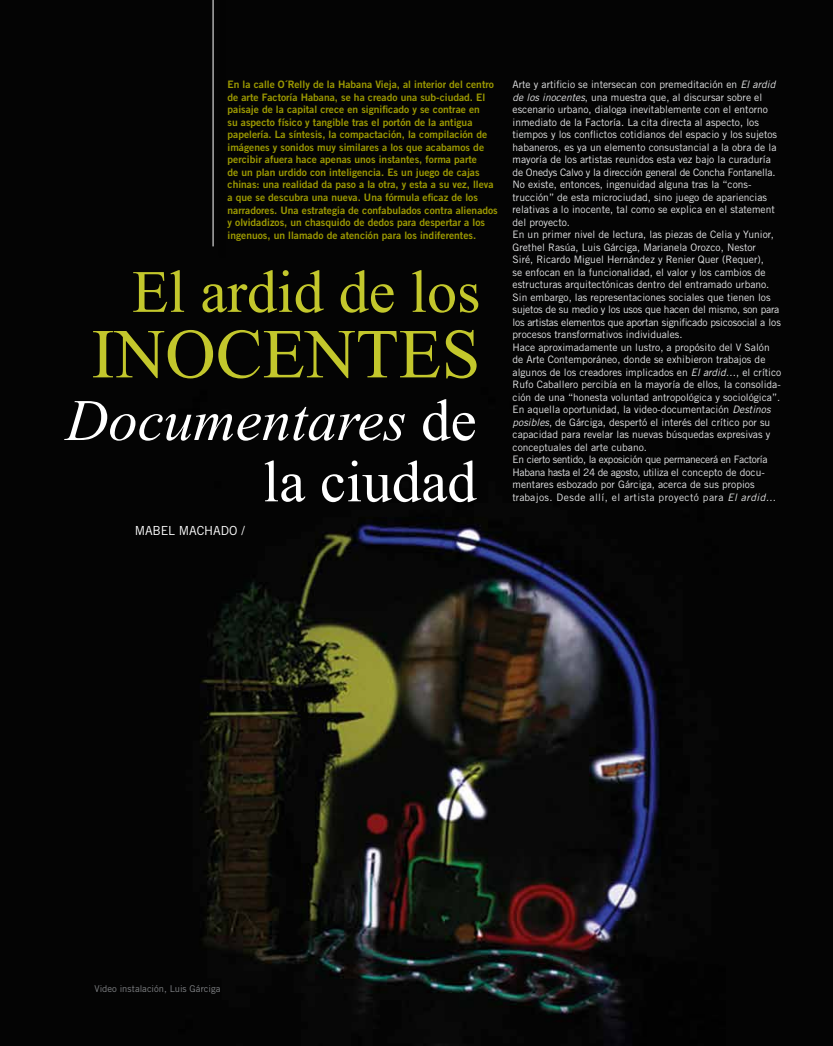
<style>
.page{position:relative;width:833px;height:1046px;background:#fff}
.page>*{position:absolute;margin:0;border:0;box-sizing:border-box;transform-origin:0 0}
.t1{font:70px "Times New Roman";color:#c3c72c}
.t2{font:60px "Times New Roman";color:#c3c72c}
.t3{font:italic 58.75px/61.2px "Times New Roman";color:#fff;text-align:right}
.t4{font:12.5px "Trade Gothic LT Std";letter-spacing:-.005em;color:#fff}
.t5{font:10.25px/12.5px "Trade Gothic";color:#e6e7e8}
.t6{font:10.25px/12.5px "Trade Gothic Bold Two";color:#9d9a01}
.t7{font:9.38px "Trade Gothic";letter-spacing:.005em;color:#808285}
.s1{font-style:normal}
.s2{font-style:italic}
</style>
<div class="page">
<img style="left:0;top:0;width:833px;height:1045px">
<div style="left:218px;top:0;width:8px;height:258px;background:#000"></div>
<hr style="left:213px;top:0;width:1px;height:246px;background:#fff">
<p class="t6" style="left:227px;top:78px;width:272px">En la calle O´Relly de la Habana Vieja, al interior del centro de arte Factoría Habana, se ha creado una sub-ciudad. El paisaje de la capital crece en significado y se contrae en<br>su aspecto físico y tangible tras el portón de la antigua papelería. La síntesis, la compactación, la compilación de imágenes y sonidos muy similares a los que acabamos de percibir afuera hace apenas unos instantes, forma parte<br>de un plan urdido con inteligencia. Es un juego de cajas chinas: una realidad da paso a la otra, y esta a su vez, lleva a que se descubra una nueva. Una fórmula eficaz de los narradores. Una estrategia de confabulados contra alienados y olvidadizos, un chasquido de dedos para despertar a los ingenuos, un llamado de atención para los indiferentes.</p>
<h2 class="t2" style="left:132px;top:251px;width:350px">El ardid de los</h2>
<h1 class="t1" style="left:91px;top:307px;width:215px">INOCENTES</h1>
<h3 class="t3" style="left:66px;top:388px;width:412px">Documentares <span class="s1">de la ciudad</span></h3>
<p class="t4" style="left:135px;top:523px;width:112px">MABEL MACHADO /</p>
<p class="t5" style="left:512px;top:78px;width:270px">Arte y artificio se intersecan con premeditación en <span class="s2">El ardid de los inocentes</span>, una muestra que, al discursar sobre el escenario urbano, dialoga inevitablemente con el entorno inmediato de la Factoría. La cita directa al aspecto, los tiempos y los conflictos cotidianos del espacio y los sujetos habaneros, es ya un elemento consustancial a la obra de la mayoría de los artistas reunidos esta vez bajo la curaduría de Onedys Calvo y la dirección general de Concha Fontanella.<br>No existe, entonces, ingenuidad alguna tras la “cons&shy;trucción” de esta microciudad, sino juego de apariencias relativas a lo inocente, tal como se explica en el statement del proyecto.<br>En un primer nivel de lectura, las piezas de Celia y Yunior, Grethel Rasúa, Luis Gárciga, Marianela Orozco, Nestor<br>Siré, Ricardo Miguel Hernández y Renier Quer (Requer),<br>se enfocan en la funcionalidad, el valor y los cambios de estructuras arquitectónicas dentro del entramado urbano.<br>Sin embargo, las representaciones sociales que tienen los sujetos de su medio y los usos que hacen del mismo, son para los artistas elementos que aportan significado psicosocial a los procesos transformativos individuales.<br>Hace aproximadamente un lustro, a propósito del V Salón de Arte Contemporáneo, donde se exhibieron trabajos de algunos de los creadores implicados en <span class="s2">El ardid…</span>, el crítico Rufo Caballero percibía en la mayoría de ellos, la consolida&shy;ción de una “honesta voluntad antropológica y sociológica”.<br>En aquella oportunidad, la video-documentación <span class="s2">Destinos posibles</span>, de Gárciga, despertó el interés del crítico por su capacidad para revelar las nuevas búsquedas expresivas y conceptuales del arte cubano.<br>En cierto sentido, la exposición que permanecerá en Factoría Habana hasta el 24 de agosto, utiliza el concepto de docu&shy;mentares esbozado por Gárciga, acerca de sus propios trabajos. Desde allí, el artista proyectó para <span class="s2">El ardid…</span></p>
<p class="t7" style="left:94px;top:982px;width:128px">Video instalación, Luis Gárciga</p>
</div>
